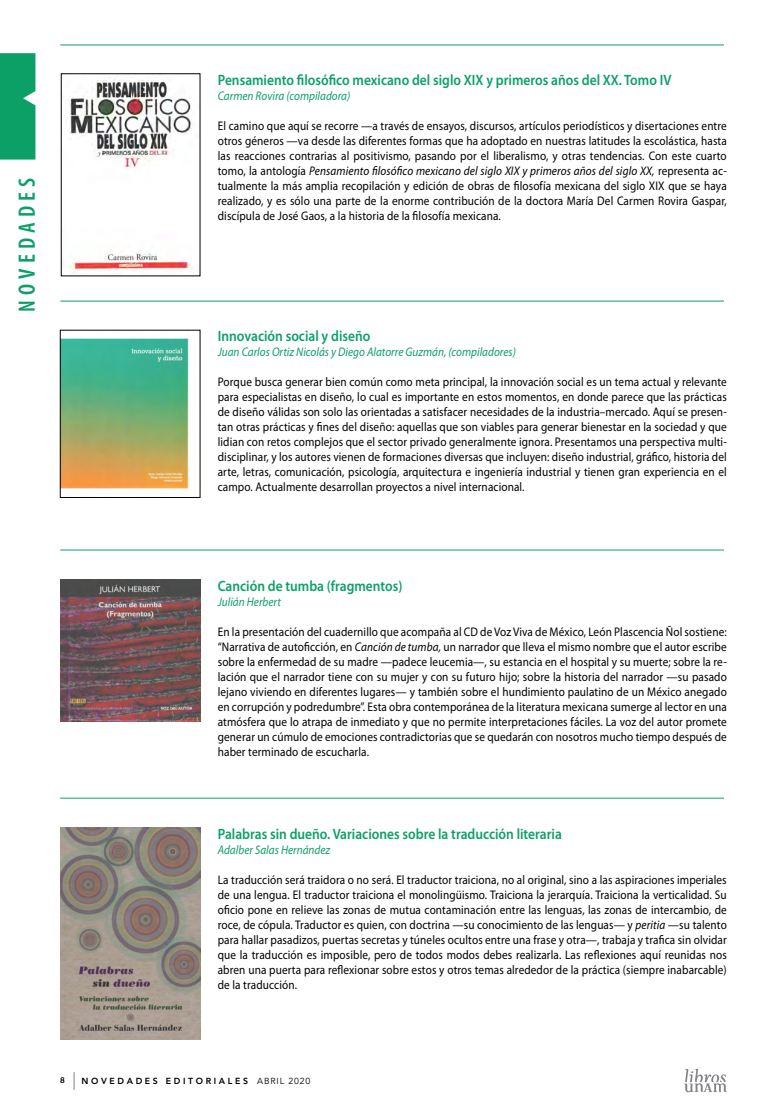
<style>
.page{position:relative;width:780px;height:1117px;background:#fff}
.page>*{position:absolute;margin:0;border:0;box-sizing:border-box;transform-origin:0 0}
.t1{font:600 condensed 23.75px "Myriad Pro";letter-spacing:.22em;color:#0ca067}
.t2{font:600 15px "Myriad Pro";color:#0ca067;scale:.9 1}
.t3{font:12.5px/15px "Myriad Pro";letter-spacing:.01em;color:#000;text-align:justify;scale:.9 1}
.t4{font:italic 12.5px "Myriad Pro";color:#0ca067;scale:.9 1}
.t5{font:800 8.75px "Avenir LT";letter-spacing:.3em;color:#000}
.t6{font:600 8.75px "Myriad Pro";color:#000}
.s1{font-style:italic}
.s2{font-weight:400}
</style>
<div class="page">
<svg style="left:684px;top:1069px;width:42px;height:22px"></svg>
<svg style="left:74px;top:1072px;width:1px;height:17px"></svg>
<img style="left:60px;top:827px;width:140px;height:212px">
<img style="left:60px;top:579px;width:140px;height:142px">
<img style="left:62px;top:338px;width:127px;height:151px">
<img style="left:63px;top:77px;width:135px;height:197px">
<hr style="left:60px;top:45px;width:664px;height:1px;background:#0ca067">
<hr style="left:60px;top:301px;width:664px;height:1px;background:#0ca067">
<hr style="left:60px;top:549px;width:664px;height:1px;background:#0ca067">
<hr style="left:60px;top:797px;width:664px;height:1px;background:#0ca067">
<div style="left:0;top:53px;width:35px;height:106px;background:#0ca067"></div>
<h1 class="t1" style="left:14px;top:312px;width:136px;rotate:-90deg">NOVEDADES</h1>
<p class="t2" style="left:218px;top:71px;width:505px">Pensamiento filosófico mexicano del siglo XIX y primeros años del XX. Tomo IV</p>
<p class="t4" style="left:218px;top:89px;width:149px">Carmen Rovira (compiladora)</p>
<p class="t3" style="left:218px;top:118px;width:567px">El camino que aquí se recorre —a través de ensayos, discursos, artículos periodísticos y disertaciones entre otros géneros —va desde las diferentes formas que ha adoptado en nuestras latitudes la escolástica, hasta las reacciones contrarias al positivismo, pasando por el liberalismo, y otras tendencias. Con este cuarto tomo, la antología <span class="s1">Pensamiento filosófico mexicano del siglo XIX y primeros años del siglo XX,</span> representa ac&shy;tualmente la más amplia recopilación y edición de obras de filosofía mexicana del siglo XIX que se haya realizado, y es sólo una parte de la enorme contribución de la doctora María Del Carmen Rovira Gaspar, discípula de José Gaos, a la historia de la filosofía mexicana.</p>
<p class="t2" style="left:218px;top:328px;width:171px">Innovación social y diseño</p>
<p class="t4" style="left:218px;top:345px;width:333px">Juan Carlos Ortiz Nicolás y Diego Alatorre Guzmán, (compiladores)</p>
<p class="t3" style="left:218px;top:374px;width:567px">Porque busca generar bien común como meta principal, la innovación social es un tema actual y relevante para especialistas en diseño, lo cual es importante en estos momentos, en donde parece que las prácticas de diseño válidas son solo las orientadas a satisfacer necesidades de la industria–mercado. Aquí se presen&shy;tan otras prácticas y fines del diseño: aquellas que son viables para generar bienestar en la sociedad y que lidian con retos complejos que el sector privado generalmente ignora. Presentamos una perspectiva multi&shy;disciplinar, y los autores vienen de formaciones diversas que incluyen: diseño industrial, gráfico, historia del arte, letras, comunicación, psicología, arquitectura e ingeniería industrial y tienen gran experiencia en el campo. Actualmente desarrollan proyectos a nivel internacional.</p>
<p class="t2" style="left:218px;top:577px;width:207px">Canción de tumba (fragmentos)</p>
<p class="t4" style="left:218px;top:595px;width:72px">Julián Herbert</p>
<p class="t3" style="left:218px;top:624px;width:567px">En la presentación del cuadernillo que acompaña al CD de Voz Viva de México, León Plascencia Ñol sostiene: “Narrativa de autoficción, en <span class="s1">Canción de tumba,</span> un narrador que lleva el mismo nombre que el autor escribe sobre la enfermedad de su madre —padece leucemia—, su estancia en el hospital y su muerte; sobre la re&shy;lación que el narrador tiene con su mujer y con su futuro hijo; sobre la historia del narrador —su pasado lejano viviendo en diferentes lugares— y también sobre el hundimiento paulatino de un México anegado en corrupción y podredumbre”. Esta obra contemporánea de la literatura mexicana sumerge al lector en una atmósfera que lo atrapa de inmediato y que no permite interpretaciones fáciles. La voz del autor promete generar un cúmulo de emociones contradictorias que se quedarán con nosotros mucho tiempo después de haber terminado de escucharla.</p>
<p class="t2" style="left:218px;top:825px;width:384px">Palabras sin dueño. Variaciones sobre la traducción literaria</p>
<p class="t4" style="left:218px;top:842px;width:126px">Adalber Salas Hernández</p>
<p class="t3" style="left:218px;top:872px;width:567px">La traducción será traidora o no será. El traductor traiciona, no al original, sino a las aspiraciones imperiales de una lengua. El traductor traiciona el monolingüismo. Traiciona la jerarquía. Traiciona la verticalidad. Su oficio pone en relieve las zonas de mutua contaminación entre las lenguas, las zonas de intercambio, de roce, de cópula. Traductor es quien, con doctrina —su conocimiento de las lenguas— y <span class="s1">peritia</span> —su talento para hallar pasadizos, puertas secretas y túneles ocultos entre una frase y otra—, trabaja y trafica sin olvidar que la traducción es imposible, pero de todos modos debes realizarla. Las reflexiones aquí reunidas nos abren una puerta para reflexionar sobre estos y otros temas alrededor de la práctica (siempre inabarcable) de la traducción.</p>
<p class="t6" style="left:60px;top:1074px;width:6px">8</p>
<p class="t5" style="left:81px;top:1075px;width:230px">NOVEDADES EDITORIALES <span class="s2">ABRIL 2020</span></p>
</div>
